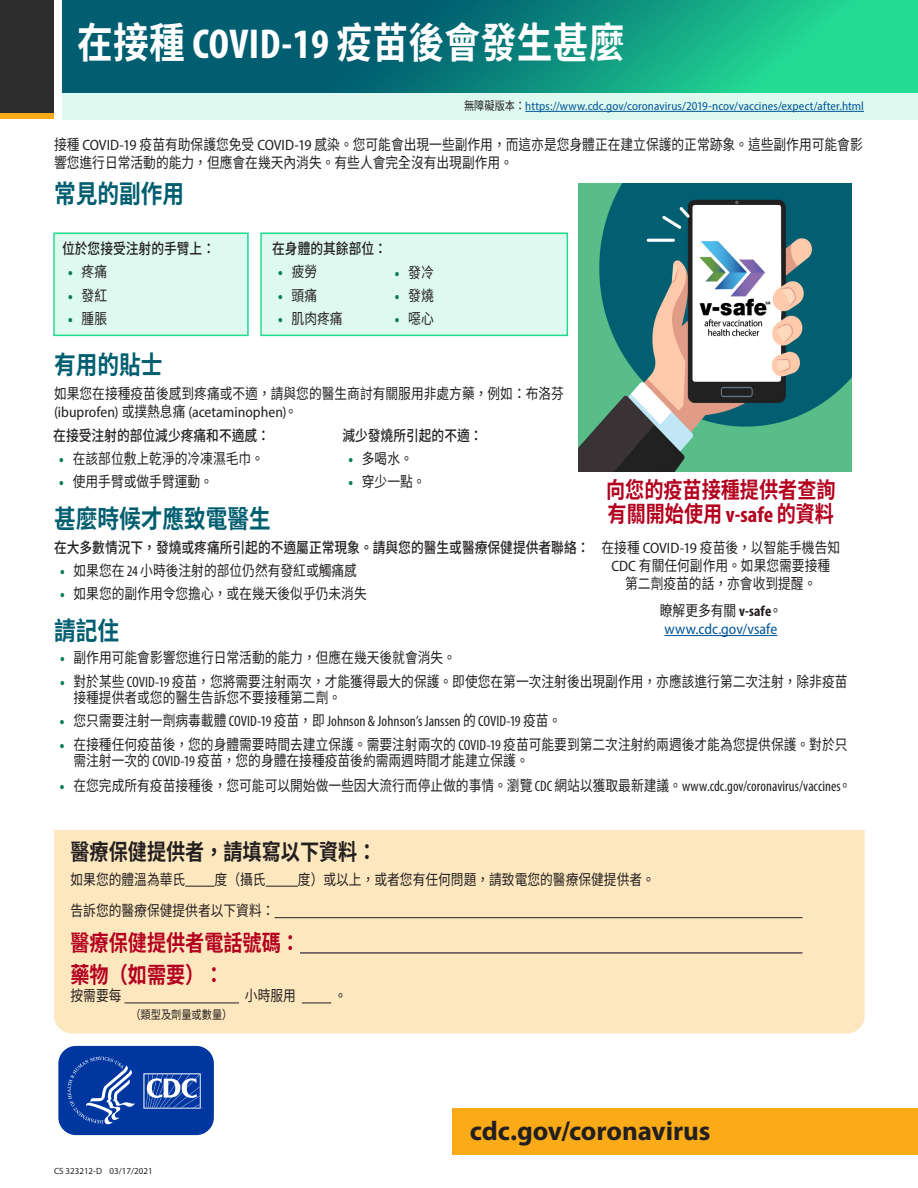
<style>
.page{position:relative;width:918px;height:1188px;background:#fff}
.page>*{position:absolute;margin:0;border:0;box-sizing:border-box;transform-origin:0 0}
.t1{font:700 42px "Noto Sans CJ Ktc";letter-spacing:.01em;color:#fff;scale:.85 1}
.t2{font:700 27px "Myriad Pro";letter-spacing:-.005em;color:#231f20}
.t3{font:700 25.5px "Noto Sans CJ Ktc";color:#005e70;scale:.85 1}
.t4{font:700 22.5px/24px "Noto Sans CJ Ktc";color:#b3001e;scale:.85 1}
.t5{font:700 22.5px "Noto Sans CJ Ktc";color:#231f20;scale:.85 1}
.t6{font:15px/18px "Noto Sans CJ Ktc";color:#231f20;scale:.85 1}
.t7{font:500 15px "Noto Sans CJ Ktc";color:#231f20;scale:.85 1}
.t8{font:condensed 15px "Myriad Pro";color:#231f20}
.t9{font:semi-condensed 15px "Myriad Pro";color:#231f20}
.t10{font:semi-condensed 15px "Myriad Pro";color:#005499}
.t11{font:semi-condensed 12px "Myriad Pro";letter-spacing:.01em;color:#005499}
.t12{font:12px "Noto Sans CJ Ktc";color:#231f20;scale:.85 1}
.t13{font:9px "Myriad Pro";color:#231f20}
.s1{font-family:"Myriad Pro";font-stretch:condensed}
.s2{font-family:"Noto Sans CJ Ktc";font-stretch:normal;color:#231f20}
.s3{font-family:"Myriad Pro";font-stretch:semi-condensed}
.s4{font-family:"Myriad Pro";font-weight:900;color:#057d57}
.s5{font-family:"Noto Sans CJ Ktc";font-stretch:normal}
.s6{font-family:"Myriad Pro";font-weight:700;font-stretch:condensed}
.s7{font-weight:900;font-stretch:normal;color:#057d57}
</style>
<div class="page">
<div style="left:262px;top:233px;width:306px;height:103px;background:#def9ef"></div>
<div style="left:260px;top:233px;width:308px;height:103px;border:2px solid #24db94"></div>
<div style="left:56px;top:233px;width:193px;height:103px;background:#def9ef"></div>
<svg style="left:62px;top:0;width:856px;height:93px;background:#0c8a7c"></svg>
<img style="left:579px;top:184px;width:272px;height:288px">
<svg style="left:58px;top:1045px;width:156px;height:91px;background:#2452ad"></svg>
<div style="left:453px;top:1108px;width:465px;height:47px;background:#fbab18"></div>
<div style="left:0;top:112px;width:54px;height:7px;background:#fbab18"></div>
<div style="left:62px;top:93px;width:856px;height:26px;background:#def9ef"></div>
<div style="left:0;top:0;width:54px;height:112px;background:#2d2d2d"></div>
<div style="left:53px;top:233px;width:196px;height:103px;border:2px solid #24db94"></div>
<hr style="left:525px;top:111px;width:339px;height:1px;background:#005499">
<hr style="left:664px;top:635px;width:113px;height:1px;background:#005499">
<div style="left:54px;top:830px;width:811px;height:204px;background:#fde7be"></div>
<hr style="left:185px;top:886px;width:30px;height:1px;background:#231f20">
<hr style="left:266px;top:886px;width:32px;height:1px;background:#231f20">
<hr style="left:274px;top:917px;width:528px;height:1px;background:#231f20">
<hr style="left:300px;top:953px;width:502px;height:1px;background:#00001e">
<hr style="left:124px;top:1003px;width:115px;height:1px;background:#231f20">
<svg style="left:302px;top:1003px;width:29px;height:1px"></svg>
<h1 class="t1" style="left:77px;top:19px;width:646px">在接種 <span class="s1">COVID-19</span> 疫苗後會發生甚麼</h1>
<p class="t11" style="left:464px;top:99px;width:401px"><span class="s2">無障礙版本：</span>https://www.cdc.gov/coronavirus/2019-ncov/vaccines/expect/after.html</p>
<p class="t6" style="left:54px;top:136px;width:953px">接種 <span class="s3">COVID-19</span> 疫苗有助保護您免受 <span class="s3">COVID-19</span> 感染。您可能會出現一些副作用，而這亦是您身體正在建立保護的正常跡象。這些副作用可能會影響您進行日常活動的能力，但應會在幾天內消失。有些人會完全沒有出現副作用。</p>
<h3 class="t3" style="left:54px;top:179px;width:154px">常見的副作用</h3>
<p class="t7" style="left:62px;top:240px;width:181px">位於您接受注射的手臂上：</p>
<p class="t6" style="left:68px;top:263px;width:47px"><span class="s4">•</span> 疼痛</p>
<p class="t6" style="left:68px;top:286px;width:47px"><span class="s4">•</span> 發紅</p>
<p class="t6" style="left:68px;top:310px;width:47px"><span class="s4">•</span> 腫脹</p>
<p class="t7" style="left:272px;top:240px;width:136px">在身體的其餘部位：</p>
<p class="t6" style="left:278px;top:263px;width:47px"><span class="s4">•</span> 疲勞</p>
<p class="t6" style="left:278px;top:286px;width:47px"><span class="s4">•</span> 頭痛</p>
<p class="t6" style="left:278px;top:310px;width:77px"><span class="s4">•</span> 肌肉疼痛</p>
<p class="t6" style="left:395px;top:264px;width:47px"><span class="s4">•</span> 發冷</p>
<p class="t6" style="left:395px;top:287px;width:47px"><span class="s4">•</span> 發燒</p>
<p class="t6" style="left:395px;top:310px;width:47px"><span class="s4">•</span> 噁心</p>
<h3 class="t3" style="left:54px;top:351px;width:129px">有用的貼士</h3>
<p class="t6" style="left:54px;top:385px;width:601px">如果您在接種疫苗後感到疼痛或不適，請與您的醫生商討有關服用非處方藥，例如：布洛芬</p>
<p class="t9" style="left:54px;top:403px;width:245px">(ibuprofen) <span class="s5">或撲熱息痛</span> (acetaminophen)<span class="s5">。</span></p>
<p class="t7" style="left:53px;top:427px;width:256px">在接受注射的部位減少疼痛和不適感：</p>
<p class="t6" style="left:59px;top:450px;width:242px"><span class="s4">•</span> 在該部位敷上乾淨的冷凍濕毛巾。</p>
<p class="t6" style="left:59px;top:473px;width:182px"><span class="s4">•</span> 使用手臂或做手臂運動。</p>
<p class="t7" style="left:342px;top:427px;width:166px">減少發燒所引起的不適：</p>
<p class="t6" style="left:348px;top:450px;width:77px"><span class="s4">•</span> 多喝水。</p>
<p class="t6" style="left:348px;top:473px;width:92px"><span class="s4">•</span> 穿少一點。</p>
<h3 class="t4" style="left:606px;top:478px;width:271px">向您的疫苗接種提供者查詢有關開始使用 <span class="s1">v-safe</span> 的資料</h3>
<p class="t6" style="left:602px;top:539px;width:282px;text-align:center">在接種 <span class="s3">COVID-19</span> 疫苗後，以智能手機告知<br><span class="s3">CDC</span> 有關任何副作用。如果您需要接種<br>第二劑疫苗的話，亦會收到提醒。</p>
<p class="t6" style="left:660px;top:602px;width:145px">瞭解更多有關 <span class="s6">v-safe</span>。</p>
<p class="t10" style="left:664px;top:620px;width:114px">www.cdc.gov/vsafe</p>
<h3 class="t3" style="left:54px;top:504px;width:256px">甚麼時候才應致電醫生</h3>
<p class="t7" style="left:54px;top:539px;width:631px">在大多數情況下，發燒或疼痛所引起的不適屬正常現象。請與您的醫生或醫療保健提供者聯絡：</p>
<p class="t6" style="left:60px;top:562px;width:351px"><span class="s4">•</span> 如果您在 <span class="s1">24</span> 小時後注射的部位仍然有發紅或觸痛感</p>
<p class="t6" style="left:60px;top:585px;width:362px"><span class="s4">•</span> 如果您的副作用令您擔心，或在幾天後似乎仍未消失</p>
<h3 class="t3" style="left:54px;top:616px;width:78px">請記住</h3>
<p class="t6" style="left:60px;top:649px;width:467px"><span class="s4">•</span> 副作用可能會影響您進行日常活動的能力，但應在幾天後就會消失。</p>
<p class="t6" style="left:73px;top:673px;width:912px;line-height:16.5px;text-indent:-13px"><span class="s4">•</span> 對於某些 <span class="s1">COVID-19</span> 疫苗，您將需要注射兩次，才能獲得最大的保護。即使您在第一次注射後出現副作用，亦應該進行第二次注射，除非疫苗接種提供者或您的醫生告訴您不要接種第二劑。</p>
<p class="t8" style="left:60px;top:712px;width:503px"><span class="s7">•</span> <span class="s5">您只需要注射一劑病毒載體</span> COVID-19 <span class="s5">疫苗，即</span> Johnson &amp; Johnson’s Janssen <span class="s5">的</span> COVID-19 <span class="s5">疫苗。</span></p>
<p class="t6" style="left:73px;top:736px;width:912px;line-height:16.5px;text-indent:-14px"><span class="s4">•</span> 在接種任何疫苗後，您的身體需要時間去建立保護。需要注射兩次的 <span class="s1">COVID-19</span> 疫苗可能要到第二次注射約兩週後才能為您提供保護。對於只需注射一次的 <span class="s1">COVID-19</span> 疫苗，您的身體在接種疫苗後約需兩週時間才能建立保護。</p>
<p class="t6" style="left:60px;top:777px;width:932px"><span class="s4">•</span> 在您完成所有疫苗接種後，您可能可以開始做一些因大流行而停止做的事情。瀏覽 <span class="s1">CDC</span> 網站以獲取最新建議。<span class="s1">www.cdc.gov/coronavirus/vaccines</span>。</p>
<h3 class="t5" style="left:70px;top:839px;width:361px">醫療保健提供者，請填寫以下資料：</h3>
<p class="t6" style="left:70px;top:871px;width:136px">如果您的體溫為華氏</p>
<p class="t6" style="left:215px;top:871px;width:61px">度（攝氏</p>
<p class="t6" style="left:298px;top:871px;width:421px">度）或以上，或者您有任何問題，請致電您的醫療保健提供者。</p>
<p class="t6" style="left:71px;top:902px;width:241px">告訴您的醫療保健提供者以下資料：</p>
<h3 class="t4" style="left:70px;top:928px;width:271px;line-height:32px">醫療保健提供者電話號碼：藥物（如需要）：</h3>
<p class="t6" style="left:70px;top:987px;width:61px">按需要每</p>
<p class="t6" style="left:245px;top:987px;width:61px">小時服用</p>
<p class="t6" style="left:334px;top:987px;width:16px">。</p>
<p class="t12" style="left:130px;top:1008px;width:122px">（類型及劑量或數量）</p>
<p class="t13" style="left:54px;top:1166px;width:100px">CS 323212-D 03/17/2021</p>
<h2 class="t2" style="left:470px;top:1113px;width:242px">cdc.gov/coronavirus</h2>
</div>
